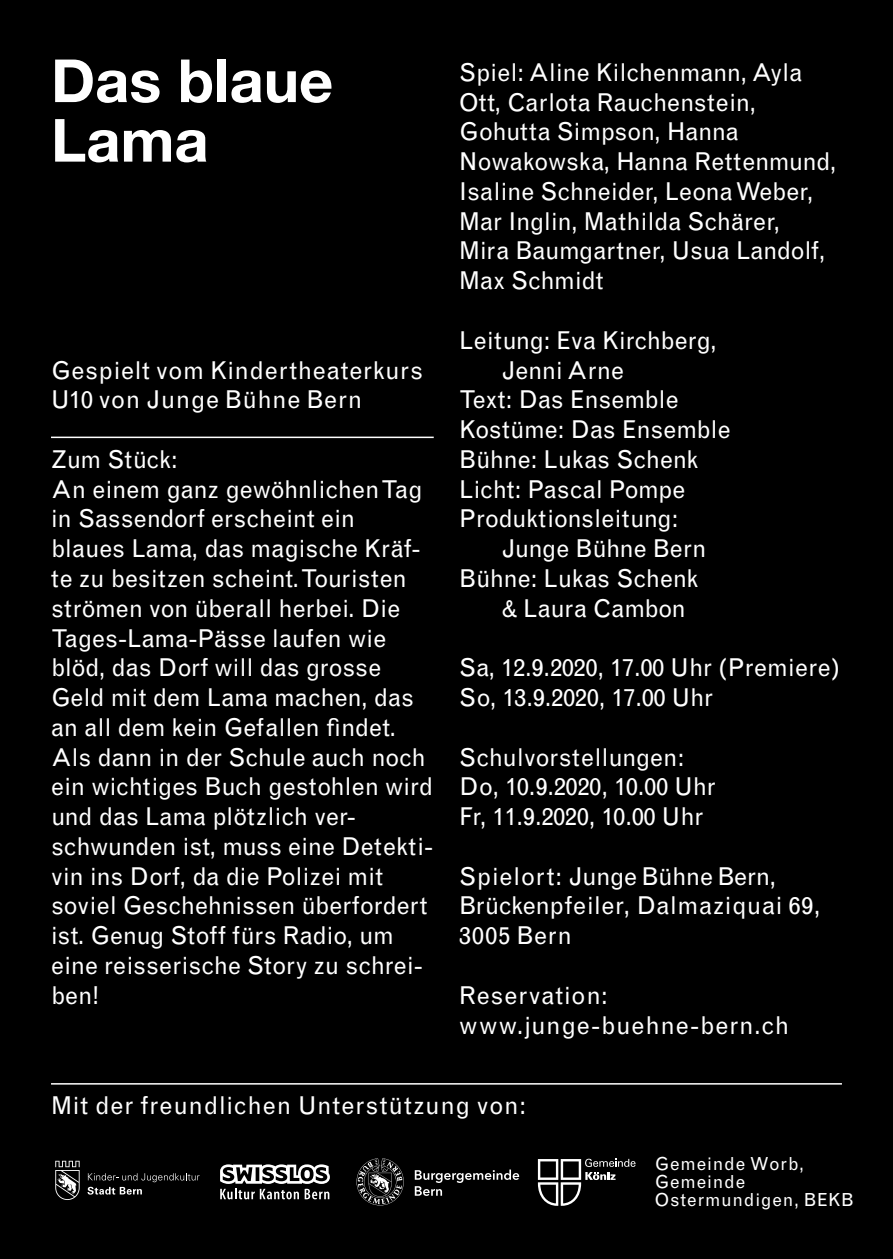
<style>
.page{position:relative;width:893px;height:1259px;background:#000}
.page>*{position:absolute;margin:0;border:0;box-sizing:border-box;transform-origin:0 0}
.t1{font:700 59.4px/59.4px "Helvetica Neue";color:#fff}
.t2{font:24.6px/29.7px "Grotesque MT Std";color:#fff}
.t3{font:24.6px/29.7px "Grotesque MT Std";letter-spacing:.02em;color:#fff}
.t4{font:24.6px/29.7px "Grotesque MT Std";letter-spacing:.03em;color:#fff}
.t5{font:24.6px "Grotesque MT Std";letter-spacing:.035em;color:#fff}
.t6{font:18px/18px "Grotesque MT Std";letter-spacing:.045em;color:#fff}
</style>
<div class="page">
<hr style="left:51px;top:1083px;width:791px;height:1px;background:#fff">
<hr style="left:51px;top:436px;width:383px;height:2px;background:#fff">
<svg style="left:356px;top:1158px;width:163px;height:47px"></svg>
<svg style="left:220px;top:1164px;width:110px;height:35px"></svg>
<svg style="left:538px;top:1158px;width:98px;height:47px"></svg>
<svg style="left:55px;top:1160px;width:25px;height:40px"></svg>
<svg style="left:88px;top:1173px;width:112px;height:21px"></svg>
<h1 class="t1" style="left:51px;top:50px;width:284px">Das blaue<br>Lama</h1>
<p class="t2" style="left:459px;top:58px;width:379px">Spiel: Aline Kilchenmann, Ayla<br>Ott, Carlota Rauchenstein,<br>Gohutta Simpson, Hanna<br>Nowakowska, Hanna Rettenmund,<br>Isaline Schneider, Leona Weber,<br>Mar Inglin, Mathilda Schärer,<br>Mira Baumgartner, Usua Landolf,<br>Max Schmidt</p>
<p class="t3" style="left:51px;top:355px;width:374px">Gespielt vom Kindertheaterkurs<br>U10 von Junge Bühne Bern</p>
<p class="t2" style="left:51px;top:444px;width:384px">Zum Stück:<br>An einem ganz gewöhnlichen Tag in Sassendorf erscheint ein blaues Lama, das magische Kräf&shy;te zu besitzen scheint. Touristen strömen von überall herbei. Die<br>Tages-Lama-Pässe laufen wie blöd, das Dorf will das grosse<br>Geld mit dem Lama machen, das an all dem kein Gefallen findet.<br>Als dann in der Schule auch noch ein wichtiges Buch gestohlen wird und das Lama plötzlich ver&shy;schwunden ist, muss eine Detekti&shy;vin ins Dorf, da die Polizei mit soviel Geschehnissen überfordert ist. Genug Stoff fürs Radio, um eine reisserische Story zu schrei&shy;ben!</p>
<p class="t2" style="left:459px;top:325px;width:259px">Leitung: Eva Kirchberg,</p>
<p class="t2" style="left:501px;top:355px;width:124px">Jenni Arne</p>
<p class="t2" style="left:459px;top:385px;width:221px">Text: Das Ensemble</p>
<p class="t2" style="left:459px;top:415px;width:273px">Kostüme: Das Ensemble</p>
<p class="t2" style="left:459px;top:444px;width:241px">Bühne: Lukas Schenk</p>
<p class="t2" style="left:459px;top:474px;width:228px">Licht: Pascal Pompe</p>
<p class="t2" style="left:459px;top:504px;width:221px">Produktionsleitung:</p>
<p class="t2" style="left:501px;top:534px;width:207px">Junge Bühne Bern</p>
<p class="t2" style="left:459px;top:564px;width:241px">Bühne: Lukas Schenk</p>
<p class="t2" style="left:501px;top:593px;width:186px">&amp; Laura Cambon</p>
<p class="t2" style="left:459px;top:653px;width:382px">Sa, 12.9.2020, 17.00 Uhr (Premiere)<br>So, 13.9.2020, 17.00 Uhr</p>
<p class="t2" style="left:459px;top:742px;width:258px">Schulvorstellungen:<br>Do, 10.9.2020, 10.00 Uhr<br>Fr, 11.9.2020, 10.00 Uhr</p>
<p class="t2" style="left:459px;top:861px;width:363px">Spielort: Junge Bühne Bern,<br>Brückenpfeiler, Dalmaziquai 69,<br>3005 Bern</p>
<p class="t4" style="left:459px;top:980px;width:332px">Reservation: www.junge-buehne-bern.ch</p>
<p class="t5" style="left:51px;top:1091px;width:476px">Mit der freundlichen Unterstützung von:</p>
<p class="t6" style="left:655px;top:1154px;width:200px">Gemeinde Worb,<br>Gemeinde<br>Ostermundigen, BEKB</p>
</div>
